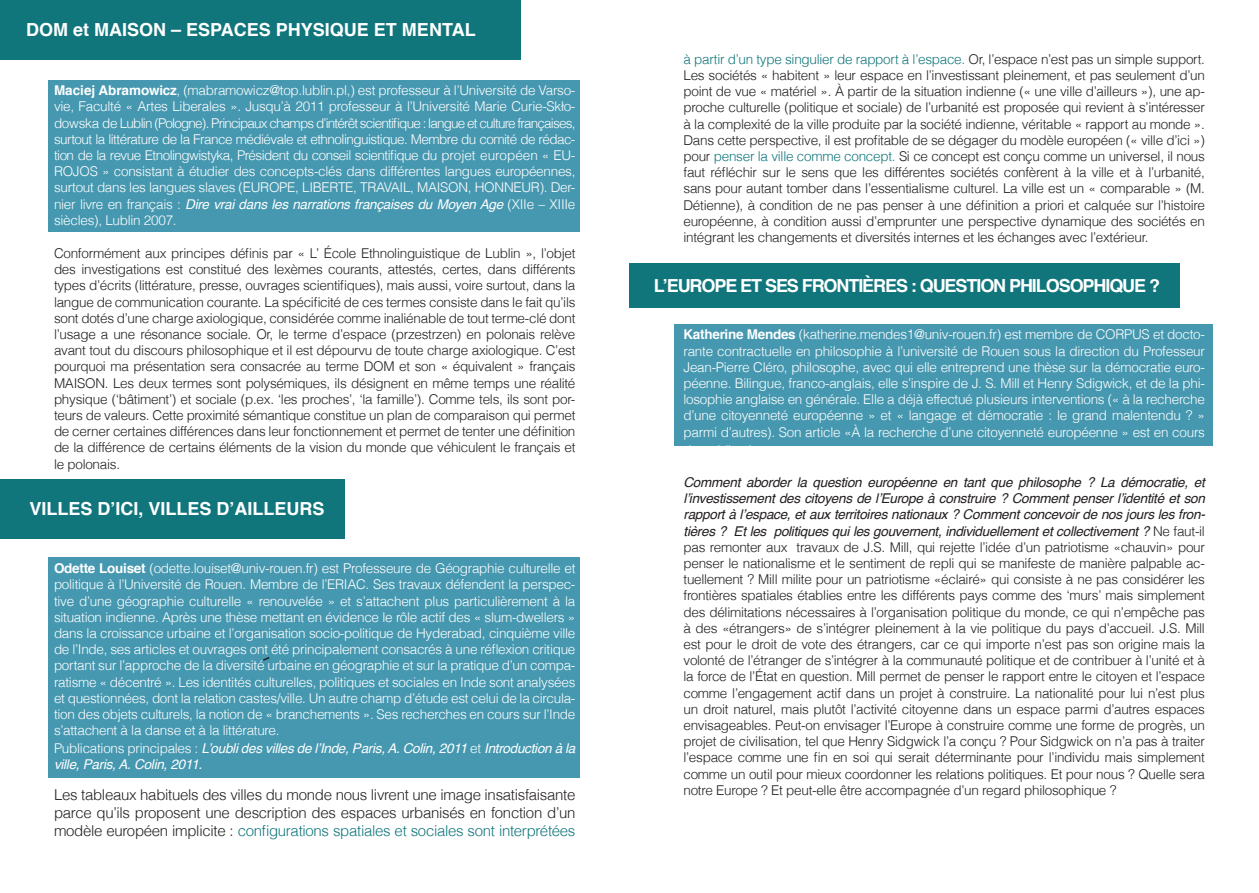
<style>
.page{position:relative;width:1259px;height:893px;background:#fff}
.page>*{position:absolute;margin:0;border:0;box-sizing:border-box;transform-origin:0 0}
.t1{font:700 18px "Helvetica";color:#fff}
.t2{font:700 18px "Helvetica";letter-spacing:-.06em;color:#fff}
.t3{font:300 15px/18px "Helvetica";letter-spacing:-.02em;color:#231f20;text-align:justify}
.t4{font:300 13.5px/16.2px "Helvetica";letter-spacing:-.02em;color:#231f20;text-align:justify}
.t5{font:300 13.5px/16.2px "Helvetica";letter-spacing:-.02em;color:#fff;text-align:justify}
.t6{font:italic 13.5px/16.2px "Helvetica";letter-spacing:-.02em;color:#fff}
.s1{font-weight:700}
.s2{font-weight:400;font-style:italic}
.s3{font-weight:300;font-style:normal}
.s4{color:#10767c}
</style>
<div class="page">
<div style="left:48px;top:558px;width:531px;height:220px;background:#4698b0"></div>
<div style="left:48px;top:80px;width:531px;height:151px;background:#4698b0"></div>
<div style="left:0;top:0;width:520px;height:60px;background:#10767c"></div>
<svg style="left:263px;top:657px;width:7px;height:4px"></svg>
<div style="left:0;top:479px;width:344px;height:60px;background:#10767c"></div>
<div style="left:674px;top:324px;width:538px;height:121px;background:#4698b0"></div>
<div style="left:629px;top:263px;width:550px;height:45px;background:#10767c"></div>
<p class="t1" style="left:26px;top:15px;width:451px">DOM et MAISON – ESPACES PHYSIQUE ET MENTAL</p>
<p class="t5" style="left:54px;top:82px;width:523px"><span class="s1">Maciej Abramowicz</span>, (mabramowicz@top.lublin.pl,) est professeur à l’Université de Varso&shy;vie, Faculté « Artes Liberales ». Jusqu’à 2011 professeur à l’Université Marie Curie-Skło&shy;dowska de Lublin (Pologne). Principaux champs d’intérêt scientifique : langue et culture françaises, surtout la littérature de la France médiévale et ethnolinguistique. Membre du comité de rédac&shy;tion de la revue Etnolingwistyka, Président du conseil scientifique du projet européen « EU-ROJOS » consistant à étudier des concepts-clés dans différentes langues européennes, surtout dans les langues slaves (EUROPE, LIBERTE, TRAVAIL, MAISON, HONNEUR). Der&shy;nier livre en français : <span class="s2">Dire vrai dans les narrations françaises du Moyen Age</span> (XIIe – XIIIe siècles), Lublin 2007.</p>
<p class="t4" style="left:54px;top:244px;width:523px">Conformément aux principes définis par « L’ École Ethnolinguistique de Lublin », l’objet des investigations est constitué des lexèmes courants, attestés, certes, dans différents types d’écrits (littérature, presse, ouvrages scientifiques), mais aussi, voire surtout, dans la langue de communication courante. La spécificité de ces termes consiste dans le fait qu’ils sont dotés d’une charge axiologique, considérée comme inaliénable de tout terme-clé dont l’usage a une résonance sociale. Or, le terme d’espace (przestrzen) en polonais relève avant tout du discours philosophique et il est dépourvu de toute charge axiologique. C’est pourquoi ma présentation sera consacrée au terme DOM et son « équivalent » français MAISON. Les deux termes sont polysémiques, ils désignent en même temps une réalité physique (‘bâtiment’) et sociale (p.ex. ‘les proches’, ‘la famille’). Comme tels, ils sont por&shy;teurs de valeurs. Cette proximité sémantique constitue un plan de comparaison qui permet de cerner certaines différences dans leur fonctionnement et permet de tenter une définition de la différence de certains éléments de la vision du monde que véhiculent le français et le polonais.</p>
<p class="t1" style="left:29px;top:494px;width:297px">VILLES D’ICI, VILLES D’AILLEURS</p>
<p class="t5" style="left:54px;top:560px;width:523px"><span class="s1">Odette Louiset</span> (odette.louiset@univ-rouen.fr) est Professeure de Géographie culturelle et politique à l’Université de Rouen. Membre de l’ERIAC. Ses travaux défendent la perspec&shy;tive d’une géographie culturelle « renouvelée » et s’attachent plus particulièrement à la situation indienne. Après une thèse mettant en évidence le rôle actif des « slum-dwellers » dans la croissance urbaine et l’organisation socio-politique de Hyderabad, cinquième ville de l’Inde, ses articles et ouvrages ont été principalement consacrés à une réflexion critique portant sur l’approche de la diversité urbaine en géographie et sur la pratique d’un compa&shy;ratisme « décentré ». Les identités culturelles, politiques et sociales en Inde sont analysées et questionnées, dont la relation castes/ville. Un autre champ d’étude est celui de la circula&shy;tion des objets culturels, la notion de « branchements ». Ses recherches en cours sur l’Inde s’attachent à la danse et à la littérature.</p>
<p class="t6" style="left:54px;top:741px;width:523px"><span class="s3">Publications principales :</span> L’oubli des villes de l’Inde, Paris, A. Colin, 2011 <span class="s3">et</span> Introduction à la ville, Paris, A. Colin, 2011.</p>
<p class="t3" style="left:54px;top:785px;width:523px">Les tableaux habituels des villes du monde nous livrent une image insatisfaisante parce qu’ils proposent une description des espaces urbanisés en fonction d’un modèle européen implicite : <span class="s4">configurations spatiales et sociales sont interprétées</span></p>
<p class="t4" style="left:683px;top:50px;width:523px"><span class="s4">à partir d’un type singulier de rapport à l’espace.</span> Or, l’espace n’est pas un simple support.<br>Les sociétés « habitent » leur espace en l’investissant pleinement, et pas seulement d’un point de vue « matériel ». À partir de la situation indienne (« une ville d’ailleurs »), une ap&shy;proche culturelle (politique et sociale) de l’urbanité est proposée qui revient à s’intéresser à la complexité de la ville produite par la société indienne, véritable « rapport au monde ».<br>Dans cette perspective, il est profitable de se dégager du modèle européen (« ville d’ici ») pour <span class="s4">penser la ville comme concept.</span> Si ce concept est conçu comme un universel, il nous faut réfléchir sur le sens que les différentes sociétés confèrent à la ville et à l’urbanité, sans pour autant tomber dans l’essentialisme culturel. La ville est un « comparable » (M.<br>Détienne), à condition de ne pas penser à une définition a priori et calquée sur l’histoire européenne, à condition aussi d’emprunter une perspective dynamique des sociétés en intégrant les changements et diversités internes et les échanges avec l’extérieur.</p>
<p class="t2" style="left:654px;top:272px;width:507px">L’EUROPE ET SES FRONTIÈRES : QUESTION PHILOSOPHIQUE ?</p>
<p class="t5" style="left:683px;top:326px;width:523px"><span class="s1">Katherine Mendes</span> (katherine.mendes1@univ-rouen.fr) est membre de CORPUS et docto&shy;rante contractuelle en philosophie à l’université de Rouen sous la direction du Professeur Jean-Pierre Cléro, philosophe, avec qui elle entreprend une thèse sur la démocratie euro&shy;péenne. Bilingue, franco-anglais, elle s’inspire de J. S. Mill et Henry Sdigwick, et de la phi&shy;losophie anglaise en générale. Elle a déjà effectué plusieurs interventions (« à la recherche d’une citoyenneté européenne » et « langage et démocratie : le grand malentendu ? » parmi d’autres). Son article «À la recherche d’une citoyenneté européenne » est en cours</p>
<p class="t4" style="left:683px;top:473px;width:523px"><span class="s2">Comment aborder la question européenne en tant que philosophe ? La démocratie, et l’investissement des citoyens de l’Europe à construire ? Comment penser l’identité et son rapport à l’espace, et aux territoires nationaux ? Comment concevoir de nos jours les fron&shy;tières ? Et les politiques qui les gouvernent, individuellement et collectivement ?</span> Ne faut-il pas remonter aux travaux de J.S. Mill, qui rejette l’idée d’un patriotisme «chauvin» pour penser le nationalisme et le sentiment de repli qui se manifeste de manière palpable ac&shy;tuellement ? Mill milite pour un patriotisme «éclairé» qui consiste à ne pas considérer les frontières spatiales établies entre les différents pays comme des ‘murs’ mais simplement des délimitations nécessaires à l’organisation politique du monde, ce qui n’empêche pas à des «étrangers» de s’intégrer pleinement à la vie politique du pays d’accueil. J.S. Mill est pour le droit de vote des étrangers, car ce qui importe n’est pas son origine mais la volonté de l’étranger de s’intégrer à la communauté politique et de contribuer à l’unité et à la force de l’État en question. Mill permet de penser le rapport entre le citoyen et l’espace comme l’engagement actif dans un projet à construire. La nationalité pour lui n’est plus un droit naturel, mais plutôt l’activité citoyenne dans un espace parmi d’autres espaces envisageables. Peut-on envisager l’Europe à construire comme une forme de progrès, un projet de civilisation, tel que Henry Sidgwick l’a conçu ? Pour Sidgwick on n’a pas à traiter l’espace comme une fin en soi qui serait déterminante pour l’individu mais simplement comme un outil pour mieux coordonner les relations politiques. Et pour nous ? Quelle sera notre Europe ? Et peut-elle être accompagnée d’un regard philosophique ?</p>
</div>
